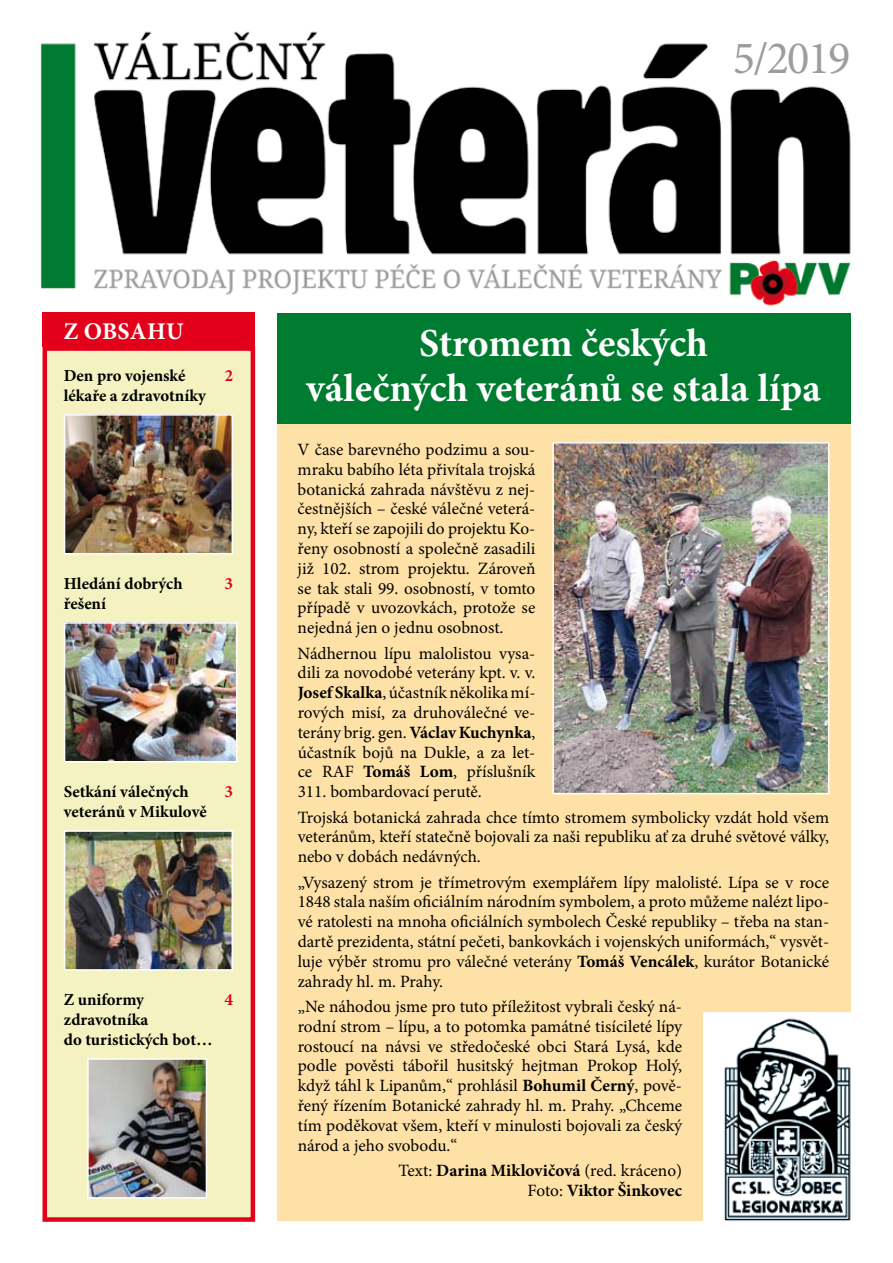
<style>
.page{position:relative;width:893px;height:1263px;background:#fff}
.page>*{position:absolute;margin:0;border:0;box-sizing:border-box;transform-origin:0 0}
.t1{font:46.5px "Minion Pro";color:#9c9d9f}
.t2{font:700 39.75px/45px "Minion Pro";color:#fff;text-align:center}
.t3{font:700 24px "Minion Pro";letter-spacing:.01em;color:#fff}
.t4{font:17.25px/19.8px "Minion Pro";color:#000;text-align:justify}
.t5{font:700 17.25px/19.8px "Minion Pro";letter-spacing:-.005em;color:#000;text-align:right}
.t6{font:700 17.25px "Minion Pro";color:#e2001a}
.t7{font:700 17.25px "Minion Pro";color:#e2001a;scale:.96 1}
.t8{font:700 16.8px/19.8px "Minion Pro";color:#000}
.s1{font-weight:700}
.s2{font-weight:400}
</style>
<div class="page">
<img style="left:40px;top:31px;width:811px;height:282px">
<div style="left:733px;top:39px;width:129px;height:42px;background:#fff"></div>
<div style="left:277px;top:313px;width:573px;height:907px;background:#fee1a6"></div>
<div style="left:43px;top:346px;width:212px;height:876px;background:#f5f2c1;border:4px solid #e2001a"></div>
<div style="left:43px;top:313px;width:212px;height:34px;background:#e2001a"></div>
<img style="left:67px;top:417px;width:163px;height:134px">
<div style="left:64px;top:414px;width:169px;height:140px;border:2px solid #fff"></div>
<img style="left:67px;top:625px;width:167px;height:134px">
<div style="left:64px;top:622px;width:173px;height:140px;border:2px solid #fff"></div>
<img style="left:90px;top:1061px;width:114px;height:134px">
<div style="left:87px;top:1058px;width:120px;height:140px;border:2px solid #fff"></div>
<img style="left:67px;top:833px;width:163px;height:135px">
<div style="left:64px;top:830px;width:169px;height:141px;border:2px solid #fff"></div>
<div style="left:277px;top:313px;width:573px;height:110px;background:#007c30"></div>
<img style="left:703px;top:1012px;width:148px;height:209px">
<img style="left:554px;top:444px;width:273px;height:348px">
<div style="left:552px;top:442px;width:277px;height:352px;border:1px solid #fff"></div>
<h1 class="t1" style="left:733px;top:27px;width:119px">5/2019</h1>
<h3 class="t3" style="left:63px;top:314px;width:122px">Z obsahu</h3>
<p class="t8" style="left:64px;top:366px;width:123px">Den pro vojenské</p>
<p class="t7" style="left:225px;top:364px;width:10px">2</p>
<p class="t8" style="left:64px;top:386px;width:144px">lékaře a zdravotníky</p>
<p class="t8" style="left:64px;top:574px;width:120px">Hledání dobrých</p>
<p class="t6" style="left:224px;top:571px;width:10px">3</p>
<p class="t8" style="left:64px;top:593px;width:44px">řešení</p>
<p class="t8" style="left:64px;top:782px;width:126px">Setkání válečných</p>
<p class="t6" style="left:224px;top:779px;width:10px">3</p>
<p class="t8" style="left:64px;top:801px;width:144px">veteránů v Mikulově</p>
<p class="t8" style="left:64px;top:990px;width:82px">Z uniformy</p>
<p class="t6" style="left:224px;top:988px;width:10px">4</p>
<p class="t8" style="left:64px;top:1010px;width:150px">zdravotníka<br>do turistických bot…</p>
<h2 class="t2" style="left:306px;top:320px;width:516px">Stromem českých<br>válečných veteránů se stala lípa</h2>
<p class="t4" style="left:298px;top:440px;width:239px">V čase barevného podzimu a sou&shy;mraku babího léta přivítala trojská botanická zahrada návštěvu z nej&shy;čestnějších – české válečné veterá&shy;ny, kteří se zapojili do projektu Ko&shy;řeny osobností a společně zasadili již 102. strom projektu. Zároveň se tak stali 99. osobností, v tomto případě v uvozovkách, protože se nejedná jen o jednu osobnost.</p>
<p class="t4" style="left:298px;top:643px;width:239px">Nádhernou lípu malolistou vysa&shy;dili za novodobé veterány kpt. v. v.<br><span class="s1">Josef Skalka</span>, účastník několika mí&shy;rových misí, za druhoválečné ve&shy;terány brig. gen. <span class="s1">Václav Kuchynka</span>, účastník bojů na Dukle, a za let&shy;ce RAF <span class="s1">Tomáš Lom</span>, příslušník 311. bombardovací perutě.</p>
<p class="t4" style="left:298px;top:807px;width:533px">Trojská botanická zahrada chce tímto stromem symbolicky vzdát hold všem veteránům, kteří statečně bojovali za naši republiku ať za druhé světové války, nebo v dobách nedávných.</p>
<p class="t4" style="left:298px;top:872px;width:533px">„Vysazený strom je třímetrovým exemplářem lípy malolisté. Lípa se v roce 1848 stala naším oficiálním národním symbolem, a proto můžeme nalézt lipo&shy;vé ratolesti na mnoha oficiálních symbolech České republiky – třeba na stan&shy;dartě prezidenta, státní pečeti, bankovkách i vojenských uniformách,“ vysvět&shy;luje výběr stromu pro válečné veterány <span class="s1">Tomáš Vencálek</span>, kurátor Botanické zahrady hl. m. Prahy.</p>
<p class="t4" style="left:298px;top:996px;width:386px">„Ne náhodou jsme pro tuto příležitost vybrali český ná&shy;rodní strom – lípu, a to potomka památné tisícileté lípy rostoucí na návsi ve středočeské obci Stará Lysá, kde podle pověsti tábořil husitský hejtman Prokop Holý, když táhl k Lipanům,“ prohlásil <span class="s1">Bohumil Černý</span>, pově&shy;řený řízením Botanické zahrady hl. m. Prahy. „Chceme tím poděkovat všem, kteří v minulosti bojovali za český národ a jeho svobodu.“</p>
<p class="t5" style="left:399px;top:1160px;width:285px"><span class="s2">Text:</span> Darina Miklovičová <span class="s2">(red. kráceno)<br>Foto:</span> Viktor Šinkovec</p>
</div>
